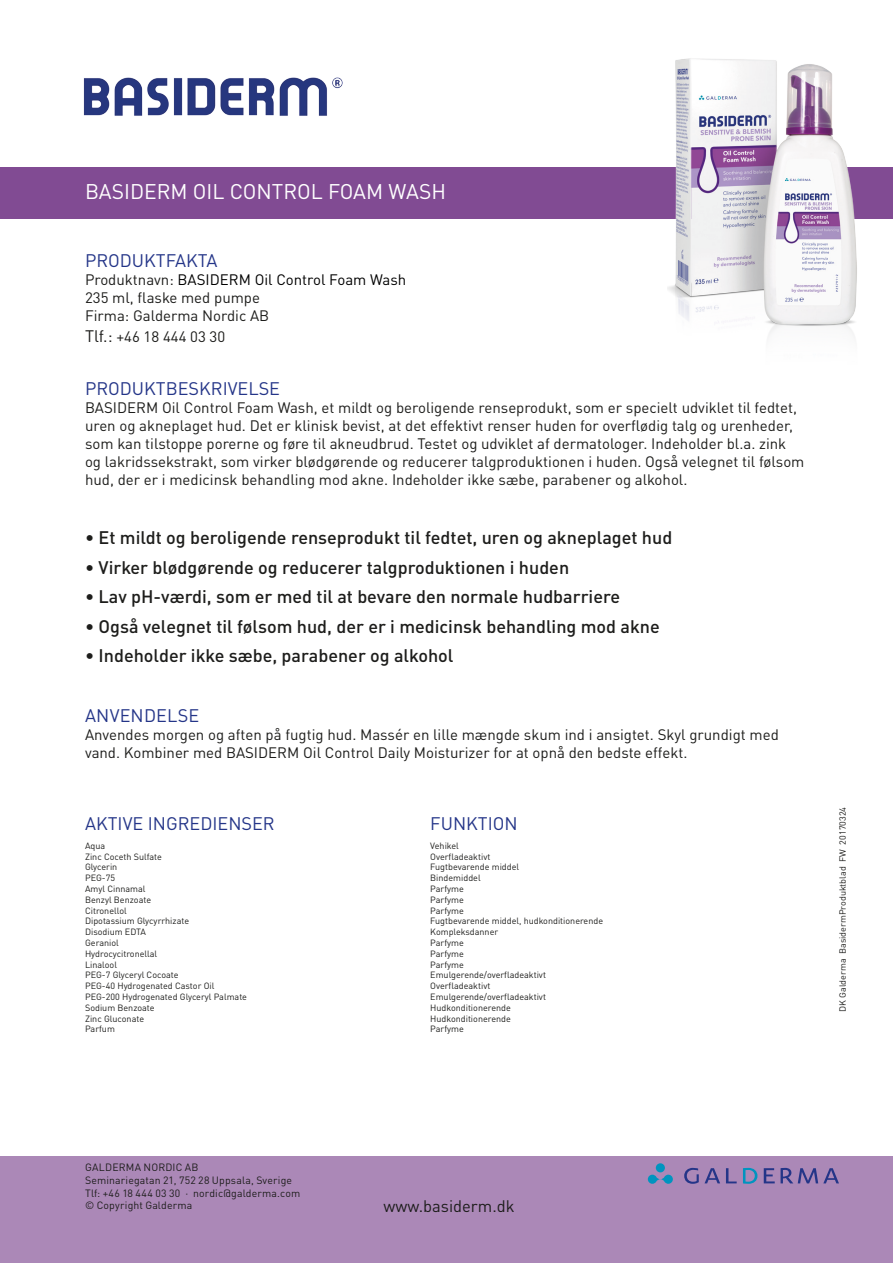
<style>
.page{position:relative;width:893px;height:1263px;background:#fff}
.page>*{position:absolute;margin:0;border:0;box-sizing:border-box;transform-origin:0 0}
.t1{font:21px "DIN Pro";color:#fff}
.t2{font:500 18px "DIN Pro";color:#1d1d1b}
.t3{font:18px "DIN Pro";color:#243588}
.t4{font:16.5px "DIN Pro";color:#1d1d1b}
.t5{font:15px/18px "DIN Pro";color:#1d1d1b}
.t6{font:15px "DIN Pro";color:#000}
.t7{font:10.5px "DIN Pro";letter-spacing:.015em;color:#1d1d1b}
.t8{font:9px/10.8px "DIN Pro";color:#1d1d1b}
.t9{font:8.85px "DIN Pro";color:#1d1d1b}
.s1{color:#1d1d1b}
.s2{font-size:16.5px}
</style>
<div class="page">
<div style="left:0;top:1157px;width:893px;height:106px;background:#ab88b7"></div>
<div style="left:0;top:168px;width:893px;height:51px;background:#814b93"></div>
<svg style="left:684px;top:1168px;width:36px;height:16px"></svg>
<svg style="left:726px;top:1168px;width:11px;height:15px"></svg>
<svg style="left:743px;top:1168px;width:14px;height:16px"></svg>
<svg style="left:764px;top:1168px;width:11px;height:15px"></svg>
<svg style="left:781px;top:1168px;width:58px;height:15px"></svg>
<svg style="left:648px;top:1163px;width:25px;height:21px"></svg>
<img style="left:668px;top:58px;width:198px;height:277px">
<img style="left:83px;top:77px;width:260px;height:39px">
<p class="t1" style="left:85px;top:175px;width:362px">BASIDERM OIL CONTROL FOAM WASH</p>
<p class="t3" style="left:85px;top:246px;width:134px">PRODUKTFAKTA</p>
<p class="t6" style="left:85px;top:268px;width:323px"><span class="s1">Produktnavn:</span> BASIDERM Oil Control Foam Wash</p>
<p class="t5" style="left:85px;top:287px;width:177px">235 ml, flaske med pumpe</p>
<p class="t5" style="left:85px;top:305px;width:186px">Firma: Galderma Nordic AB</p>
<p class="t5" style="left:85px;top:326px;width:142px"><span class="s2">Tlf.:</span> +46 18 444 03 30</p>
<p class="t3" style="left:85px;top:374px;width:197px">PRODUKTBESKRIVELSE</p>
<p class="t5" style="left:85px;top:397px;width:721px">BASIDERM Oil Control Foam Wash, et mildt og beroligende renseprodukt, som er specielt udviklet til fedtet, uren og akneplaget hud. Det er klinisk bevist, at det effektivt renser huden for overflødig talg og urenheder, som kan tilstoppe porerne og føre til akneudbrud. Testet og udviklet af dermatologer. Indeholder bl.a. zink og lakridssekstrakt, som virker blødgørende og reducerer talgproduktionen i huden. Også velegnet til følsom hud, der er i medicinsk behandling mod akne. Indeholder ikke sæbe, parabener og alkohol.</p>
<p class="t2" style="left:85px;top:523px;width:589px">• Et mildt og beroligende renseprodukt til fedtet, uren og akneplaget hud</p>
<p class="t2" style="left:85px;top:552px;width:486px">• Virker blødgørende og reducerer talgproduktionen i huden</p>
<p class="t2" style="left:85px;top:582px;width:537px">• Lav pH-værdi, som er med til at bevare den normale hudbarriere</p>
<p class="t2" style="left:85px;top:611px;width:576px">• Også velegnet til følsom hud, der er i medicinsk behandling mod akne</p>
<p class="t2" style="left:85px;top:641px;width:370px">• Indeholder ikke sæbe, parabener og alkohol</p>
<p class="t3" style="left:85px;top:702px;width:116px">ANVENDELSE</p>
<p class="t5" style="left:85px;top:724px;width:695px">Anvendes morgen og aften på fugtig hud. Massér en lille mængde skum ind i ansigtet. Skyl grundigt med vand. Kombiner med BASIDERM Oil Control Daily Moisturizer for at opnå den bedste effekt.</p>
<p class="t3" style="left:85px;top:809px;width:191px">AKTIVE INGREDIENSER</p>
<p class="t8" style="left:85px;top:839px;width:22px">Aqua</p>
<p class="t8" style="left:85px;top:850px;width:78px">Zinc Coceth Sulfate</p>
<p class="t8" style="left:85px;top:861px;width:34px">Glycerin</p>
<p class="t8" style="left:85px;top:872px;width:32px">PEG-75</p>
<p class="t8" style="left:85px;top:882px;width:62px">Amyl Cinnamal</p>
<p class="t8" style="left:85px;top:893px;width:68px">Benzyl Benzoate</p>
<p class="t8" style="left:85px;top:904px;width:43px">Citronellol</p>
<p class="t8" style="left:85px;top:915px;width:106px">Dipotassium Glycyrrhizate</p>
<p class="t8" style="left:85px;top:926px;width:63px">Disodium EDTA</p>
<p class="t8" style="left:85px;top:936px;width:35px">Geraniol</p>
<p class="t8" style="left:85px;top:947px;width:74px">Hydrocycitronellal</p>
<p class="t8" style="left:85px;top:958px;width:33px">Linalool</p>
<p class="t8" style="left:85px;top:969px;width:95px">PEG-7 Glyceryl Cocoate</p>
<p class="t8" style="left:85px;top:980px;width:131px">PEG-40 Hydrogenated Castor Oil</p>
<p class="t8" style="left:85px;top:990px;width:164px">PEG-200 Hydrogenated Glyceryl Palmate</p>
<p class="t8" style="left:85px;top:1001px;width:71px">Sodium Benzoate</p>
<p class="t8" style="left:85px;top:1012px;width:61px">Zinc Gluconate</p>
<p class="t8" style="left:85px;top:1023px;width:31px">Parfum</p>
<p class="t3" style="left:430px;top:809px;width:89px">FUNKTION</p>
<p class="t8" style="left:430px;top:839px;width:30px">Vehikel</p>
<p class="t8" style="left:430px;top:850px;width:62px">Overfladeaktivt</p>
<p class="t8" style="left:430px;top:861px;width:90px">Fugtbevarende middel</p>
<p class="t8" style="left:430px;top:872px;width:52px">Bindemiddel</p>
<p class="t8" style="left:430px;top:882px;width:35px">Parfyme</p>
<p class="t8" style="left:430px;top:893px;width:35px">Parfyme</p>
<p class="t8" style="left:430px;top:904px;width:35px">Parfyme</p>
<p class="t8" style="left:430px;top:915px;width:174px">Fugtbevarende middel, hudkonditionerende</p>
<p class="t8" style="left:430px;top:926px;width:69px">Kompleksdanner</p>
<p class="t8" style="left:430px;top:936px;width:35px">Parfyme<br>Parfyme</p>
<p class="t8" style="left:430px;top:958px;width:117px">Parfyme<br>Emulgerende/overfladeaktivt<br>Overfladeaktivt<br>Emulgerende/overfladeaktivt<br>Hudkonditionerende<br>Hudkonditionerende</p>
<p class="t8" style="left:430px;top:1023px;width:35px">Parfyme</p>
<p class="t9" style="left:836px;top:1012px;width:207px;rotate:-90deg">DK Galderma BasidermProduktblad FW 20170324</p>
<p class="t7" style="left:85px;top:1159px;width:115px">GALDERMA NORDIC AB</p>
<p class="t7" style="left:85px;top:1172px;width:208px">Seminariegatan 21, 752 28 Uppsala, Sverige</p>
<p class="t7" style="left:85px;top:1184px;width:217px">Tlf: +46 18 444 03 30 · nordic@galderma.com</p>
<p class="t7" style="left:85px;top:1197px;width:109px">© Copyright Galderma</p>
<p class="t4" style="left:384px;top:1193px;width:133px">www.basiderm.dk</p>
</div>
